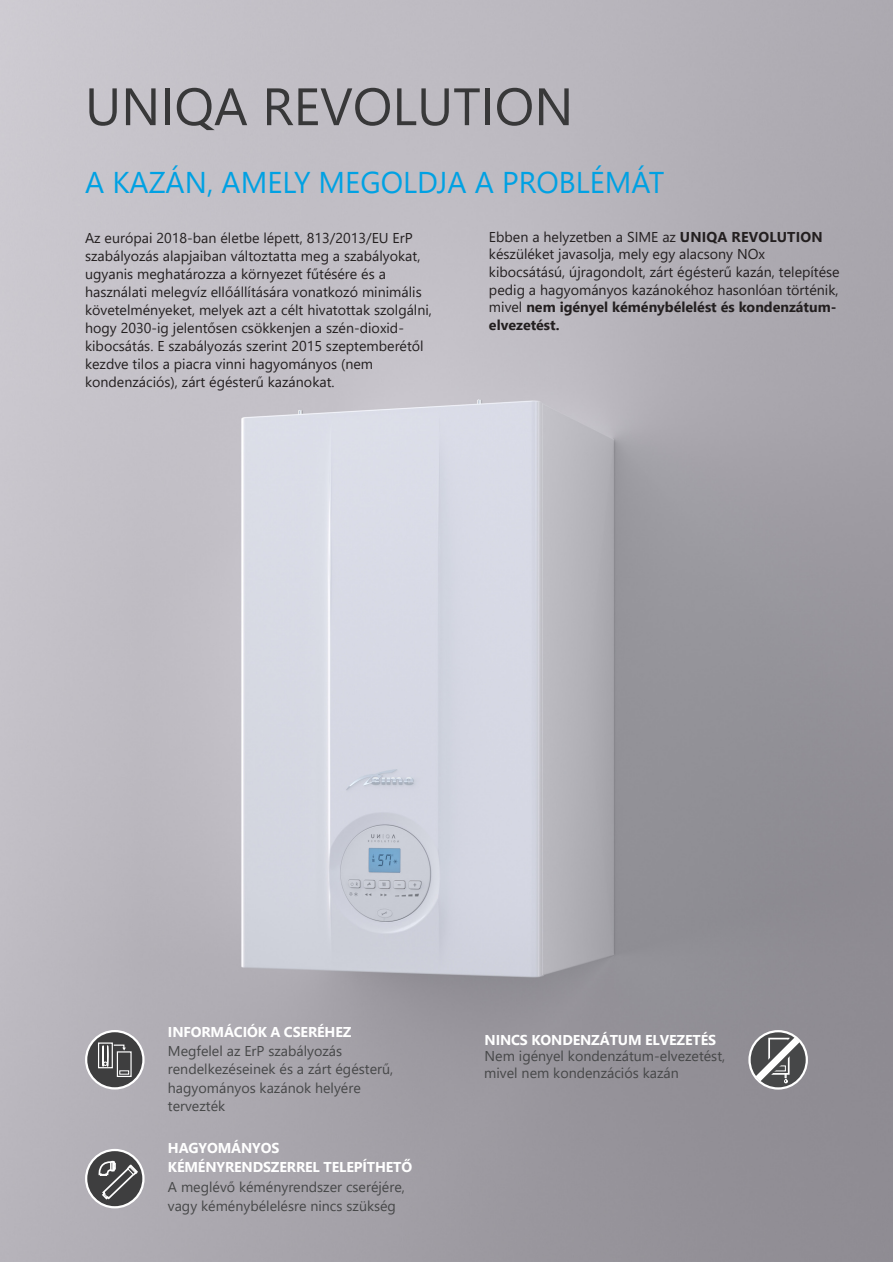
<style>
.page{position:relative;width:893px;height:1263px;background:#fff}
.page>*{position:absolute;margin:0;border:0;box-sizing:border-box;transform-origin:0 0}
.t1{font:52.5px "Segoe UI";color:#383839}
.t2{font:30px "Segoe UI";color:#00a1e3}
.Testo{font:14.25px/18px "Segoe UI";color:#231f20}
.t3{font:14.25px/18.5px "Segoe UI";color:#464748}
.s1{font-weight:700}
.s2{font-weight:700;color:#fff}
</style>
<div class="page">
<img style="left:1px;top:0;width:892px;height:1262px">
<svg style="left:86px;top:1031px;width:57px;height:57px"></svg>
<div style="left:85px;top:1030px;width:60px;height:59px;border:2px solid #fff;border-radius:50%"></div>
<div style="left:119px;top:1070px;width:10px;height:4px;border:1px solid #fff"></div>
<svg style="left:97px;top:967px;width:29px;height:162px;background:#9b999e"></svg>
<svg style="left:86px;top:1150px;width:57px;height:57px"></svg>
<div style="left:85px;top:1149px;width:60px;height:59px;border:2px solid #fff;border-radius:50%"></div>
<svg style="left:98px;top:1160px;width:41px;height:41px;background:#646465"></svg>
<svg style="left:745px;top:1025px;width:67px;height:67px"></svg>
<p class="t1" style="left:85px;top:57px;width:490px">UNIQA REVOLUTION</p>
<p class="t2" style="left:85px;top:154px;width:581px">A KAZÁN, AMELY MEGOLDJA A PROBLÉMÁT</p>
<p class="Testo" style="left:85px;top:228px;width:348px">Az európai 2018-ban életbe lépett, 813/2013/EU ErP szabályozás alapjaiban változtatta meg a szabályokat, ugyanis meghatározza a környezet fűtésére és a használati melegvíz ellőállítására vonatkozó minimális követelményeket, melyek azt a célt hivatottak szolgálni, hogy 2030-ig jelentősen csökkenjen a szén-dioxid&shy;kibocsátás. E szabályozás szerint 2015 szeptemberétől kezdve tilos a piacra vinni hagyományos (nem kondenzációs), zárt égésterű kazánokat.</p>
<p class="Testo" style="left:489px;top:226px;width:352px">Ebben a helyzetben a SIME az <span class="s1">UNIQA REVOLUTION </span>készüléket javasolja, mely egy alacsony NOx kibocsátású, újragondolt, zárt égésterű kazán, telepítése pedig a hagyományos kazánokéhoz hasonlóan történik, mivel <span class="s1">nem igényel kéménybélelést és kondenzátum&shy;elvezetést.</span></p>
<p class="t3" style="left:168px;top:1022px;width:227px"><span class="s2">INFORMÁCIÓK A CSERÉHEZ<br></span>Megfelel az ErP szabályozás rendelkezéseinek és a zárt égésterű, hagyományos kazánok helyére tervezték</p>
<p class="t3" style="left:168px;top:1137px;width:246px;line-height:19.4px"><span class="s2">HAGYOMÁNYOS<br>KÉMÉNYRENDSZERREL TELEPÍTHETŐ<br></span>A meglévő kéményrendszer cseréjére, vagy kéménybélelésre nincs szükség</p>
<p class="t3" style="left:484px;top:1030px;width:243px;line-height:16.8px"><span class="s2">NINCS KONDENZÁTUM ELVEZETÉS<br></span>Nem igényel kondenzátum-elvezetést, mivel nem kondenzációs kazán</p>
</div>
